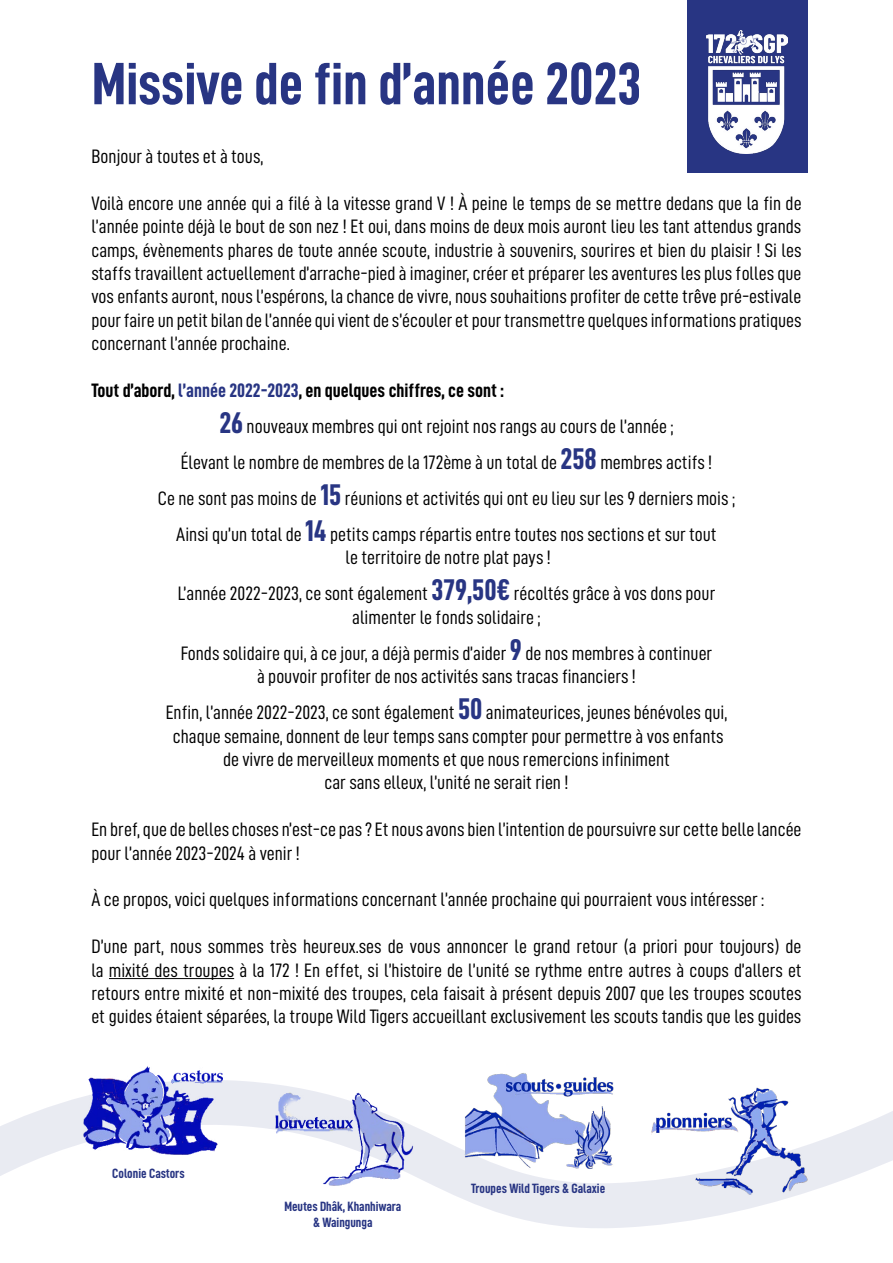
<style>
.page{position:relative;width:893px;height:1263px;background:#fff}
.page>*{position:absolute;margin:0;border:0;box-sizing:border-box;transform-origin:0 0}
.t1{font:60px "D DIN Condensed Bold";color:#283583}
.t2{font:19.5px/23.4px "D DIN Condensed";color:#000;text-align:center}
.t3{font:19.5px "D DIN Condensed Bold";color:#000}
.t4{font:13.5px/16.2px "D DIN Condensed Bold";color:#283583;text-align:center}
.s1{color:#283583}
.s2{font-family:"D DIN Condensed Bold";font-size:30px;color:#283583}
</style>
<div class="page">
<svg style="left:0;top:1077px;width:893px;height:151px"></svg>
<hr style="left:109px;top:978px;width:125px;height:1px;background:#000">
<img style="left:465px;top:1073px;width:154px;height:99px">
<img style="left:647px;top:1086px;width:164px;height:109px">
<img style="left:270px;top:1092px;width:145px;height:96px">
<img style="left:81px;top:1066px;width:141px;height:91px">
<div style="left:687px;top:0;width:120px;height:172px;background:#283583"></div>
<img style="left:707px;top:31px;width:80px;height:122px">
<h1 class="t1" style="left:92px;top:51px;width:551px">Missive de fin d’année 2023</h1>
<p class="t2" style="left:91px;top:144px;width:174px">Bonjour à toutes et à tous,</p>
<p class="t2" style="left:91px;top:191px;width:712px;text-align:justify">Voilà encore une année qui a filé à la vitesse grand V ! À peine le temps de se mettre dedans que la fin de l’année pointe déjà le bout de son nez ! Et oui, dans moins de deux mois auront lieu les tant attendus grands camps, évènements phares de toute année scoute, industrie à souvenirs, sourires et bien du plaisir ! Si les staffs travaillent actuellement d’arrache-pied à imaginer, créer et préparer les aventures les plus folles que vos enfants auront, nous l’espérons, la chance de vivre, nous souhaitions profiter de cette trêve pré-estivale pour faire un petit bilan de l’année qui vient de s’écouler et pour transmettre quelques informations pratiques concernant l’année prochaine.</p>
<p class="t3" style="left:91px;top:379px;width:414px">Tout d’abord, <span class="s1">l’année 2022-2023</span>, en quelques chiffres, ce sont :</p>
<p class="t2" style="left:158px;top:408px;width:579px;line-height:36px"><span class="s2">26</span> nouveaux membres qui ont rejoint nos rangs au cours de l’année ;<br>Élevant le nombre de membres de la 172ème à un total de <span class="s2">258</span> membres actifs !<br>Ce ne sont pas moins de <span class="s2">15</span> réunions et activités qui ont eu lieu sur les 9 derniers mois ; Ainsi qu’un total de <span class="s2">14</span> petits camps répartis entre toutes nos sections et sur tout</p>
<p class="t2" style="left:178px;top:539px;width:539px;line-height:36px">le territoire de notre plat pays !<br>L’année 2022-2023, ce sont également <span class="s2">379,50€</span> récoltés grâce à vos dons pour</p>
<p class="t2" style="left:181px;top:599px;width:533px;line-height:36px">alimenter le fonds solidaire ;<br>Fonds solidaire qui, à ce jour, a déjà permis d’aider <span class="s2">9</span> de nos membres à continuer</p>
<p class="t2" style="left:166px;top:658px;width:563px;line-height:36px">à pouvoir profiter de nos activités sans tracas financiers !<br>Enfin, l’année 2022-2023, ce sont également <span class="s2">50</span> animateurices, jeunes bénévoles qui,</p>
<p class="t2" style="left:173px;top:724px;width:552px">chaque semaine, donnent de leur temps sans compter pour permettre à vos enfants de vivre de merveilleux moments et que nous remercions infiniment<br>car sans elleux, l’unité ne serait rien !</p>
<p class="t2" style="left:91px;top:817px;width:712px;text-align:left">En bref, que de belles choses n’est-ce pas ? Et nous avons bien l’intention de poursuivre sur cette belle lancée pour l’année 2023-2024 à venir !</p>
<p class="t2" style="left:91px;top:888px;width:674px">À ce propos, voici quelques informations concernant l’année prochaine qui pourraient vous intéresser :</p>
<p class="t2" style="left:91px;top:934px;width:712px;text-align:justify">D’une part, nous sommes très heureux.ses de vous annoncer le grand retour (a priori pour toujours) de la mixité des troupes à la 172 ! En effet, si l’histoire de l’unité se rythme entre autres à coups d’allers et retours entre mixité et non-mixité des troupes, cela faisait à présent depuis 2007 que les troupes scoutes et guides étaient séparées, la troupe Wild Tigers accueillant exclusivement les scouts tandis que les guides</p>
<p class="t4" style="left:112px;top:1165px;width:74px">Colonie Castors</p>
<p class="t4" style="left:284px;top:1197px;width:118px">Meutes Dhâk, Khanhiwara &amp; Waingunga</p>
<p class="t4" style="left:471px;top:1180px;width:135px">Troupes Wild Tigers &amp; Galaxie</p>
</div>
